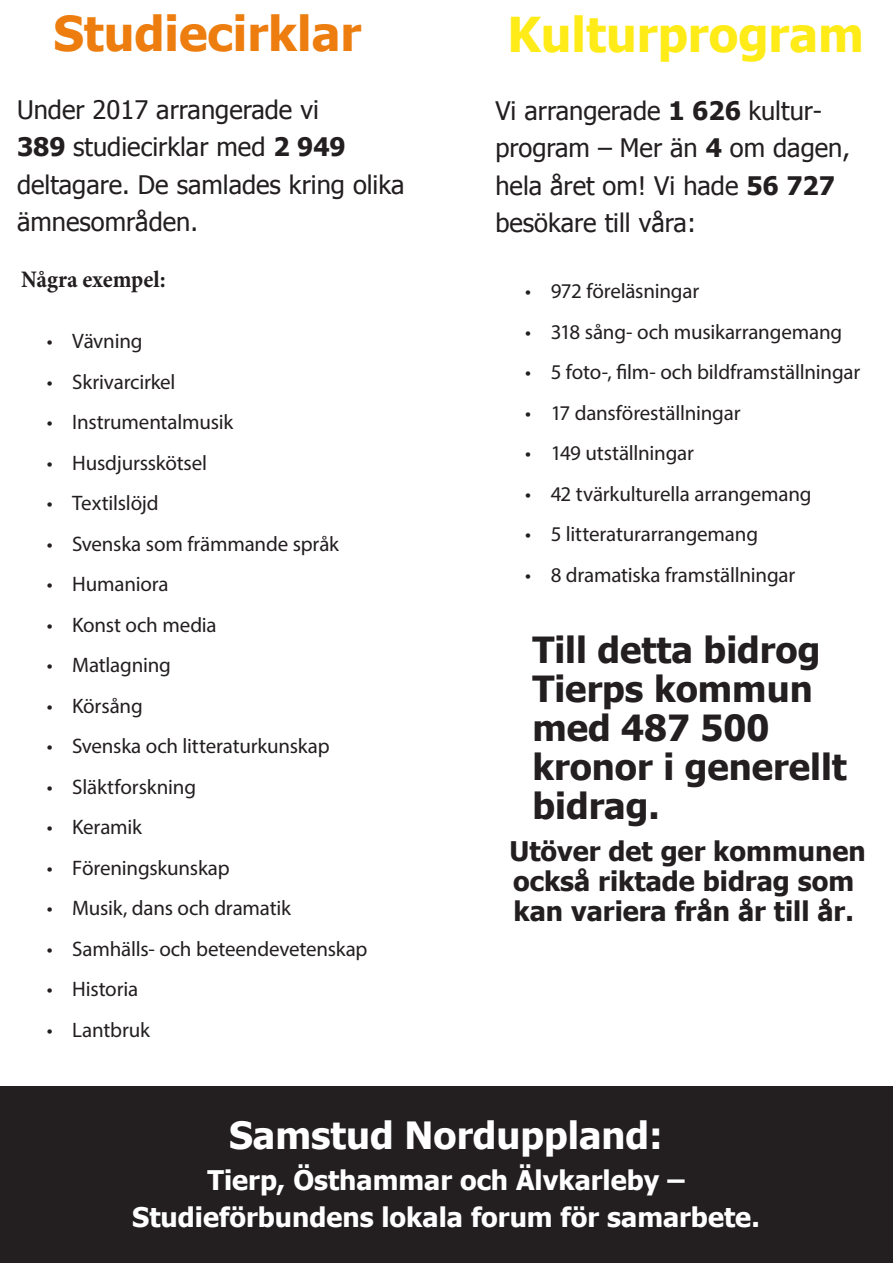
<style>
.page{position:relative;width:893px;height:1263px;background:#fff}
.page>*{position:absolute;margin:0;border:0;box-sizing:border-box;transform-origin:0 0}
.Rubrik_1{font:700 48px "Tahoma";color:#ed7d0e}
.Rubrik_1-2{font:700 48px "Tahoma";color:#feeb17}
.Rubrik_Samstud_vit{font:700 37.5px "Tahoma";color:#fff}
.t1{font:700 36px "Tahoma";color:#231f20}
.Rubrik_2{font:700 27px "Tahoma";color:#fff}
.Bidrag{font:700 27px/30px "Tahoma";color:#231f20}
.Rubrik_4{font:25.5px/37.5px "Tahoma";color:#231f20}
.Rubrik_3{font:700 condensed 24px "Minion Pro";color:#231f20}
.t2{font:21px "Myriad Pro";letter-spacing:-.01em;color:#231f20}
.s1{font-weight:700}
</style>
<div class="page">
<div style="left:0;top:1086px;width:893px;height:177px;background:#231f20"></div>
<p class="Rubrik_1" style="left:53px;top:0;width:309px">Studiecirklar</p>
<p class="Rubrik_4" style="left:17px;top:89px;width:389px">Under 2017 arrangerade vi<br><span class="s1">389</span> studiecirklar med <span class="s1">2 949 </span>deltagare. De samlades kring olika ämnesområden.</p>
<p class="Rubrik_3" style="left:21px;top:262px;width:146px">Några exempel:</p>
<p class="t2" style="left:47px;top:328px;width:97px">• Vävning</p>
<p class="t2" style="left:47px;top:369px;width:130px">• Skrivarcirkel</p>
<p class="t2" style="left:47px;top:409px;width:188px">• Instrumentalmusik</p>
<p class="t2" style="left:47px;top:450px;width:162px">• Husdjursskötsel</p>
<p class="t2" style="left:47px;top:490px;width:113px">• Textilslöjd</p>
<p class="t2" style="left:47px;top:531px;width:294px">• Svenska som främmande språk</p>
<p class="t2" style="left:47px;top:571px;width:123px">• Humaniora</p>
<p class="t2" style="left:47px;top:612px;width:171px">• Konst och media</p>
<p class="t2" style="left:47px;top:652px;width:126px">• Matlagning</p>
<p class="t2" style="left:47px;top:693px;width:98px">• Körsång</p>
<p class="t2" style="left:47px;top:733px;width:284px">• Svenska och litteraturkunskap</p>
<p class="t2" style="left:47px;top:774px;width:151px">• Släktforskning</p>
<p class="t2" style="left:47px;top:814px;width:97px">• Keramik</p>
<p class="t2" style="left:47px;top:855px;width:184px">• Föreningskunskap</p>
<p class="t2" style="left:47px;top:895px;width:246px">• Musik, dans och dramatik</p>
<p class="t2" style="left:47px;top:936px;width:322px">• Samhälls- och beteendevetenskap</p>
<p class="t2" style="left:47px;top:976px;width:93px">• Historia</p>
<p class="t2" style="left:47px;top:1017px;width:105px">• Lantbruk</p>
<p class="Rubrik_1-2" style="left:507px;top:1px;width:358px">Kulturprogram</p>
<p class="Rubrik_4" style="left:495px;top:90px;width:356px">Vi arrangerade <span class="s1">1 626</span> kultur&shy;program – Mer än <span class="s1">4</span> om dagen, hela året om! Vi hade <span class="s1">56 727 </span>besökare till våra:</p>
<p class="t2" style="left:525px;top:278px;width:176px">• 972 föreläsningar</p>
<p class="t2" style="left:525px;top:319px;width:319px">• 318 sång- och musikarrangemang</p>
<p class="t2" style="left:525px;top:359px;width:337px">• 5 foto-, film- och bildframställningar</p>
<p class="t2" style="left:525px;top:400px;width:217px">• 17 dansföreställningar</p>
<p class="t2" style="left:525px;top:440px;width:170px">• 149 utställningar</p>
<p class="t2" style="left:525px;top:481px;width:288px">• 42 tvärkulturella arrangemang</p>
<p class="t2" style="left:525px;top:521px;width:234px">• 5 litteraturarrangemang</p>
<p class="t2" style="left:525px;top:562px;width:272px">• 8 dramatiska framställningar</p>
<p class="t1" style="left:532px;top:624px;width:289px">Till detta bidrog</p>
<p class="t1" style="left:532px;top:663px;width:282px">Tierps kommun</p>
<p class="t1" style="left:532px;top:702px;width:239px">med 487 500</p>
<p class="t1" style="left:532px;top:741px;width:316px">kronor i generellt</p>
<p class="t1" style="left:532px;top:780px;width:129px">bidrag.</p>
<p class="Bidrag" style="left:509px;top:835px;width:358px">Utöver det ger kommunen också riktade bidrag som kan variera från år till år.</p>
<p class="Rubrik_Samstud_vit" style="left:229px;top:1109px;width:435px">Samstud Norduppland:</p>
<p class="Rubrik_2" style="left:208px;top:1161px;width:478px">Tierp, Östhammar och Älvkarleby –</p>
<p class="Rubrik_2" style="left:132px;top:1198px;width:629px">Studieförbundens lokala forum för samarbete.</p>
</div>
